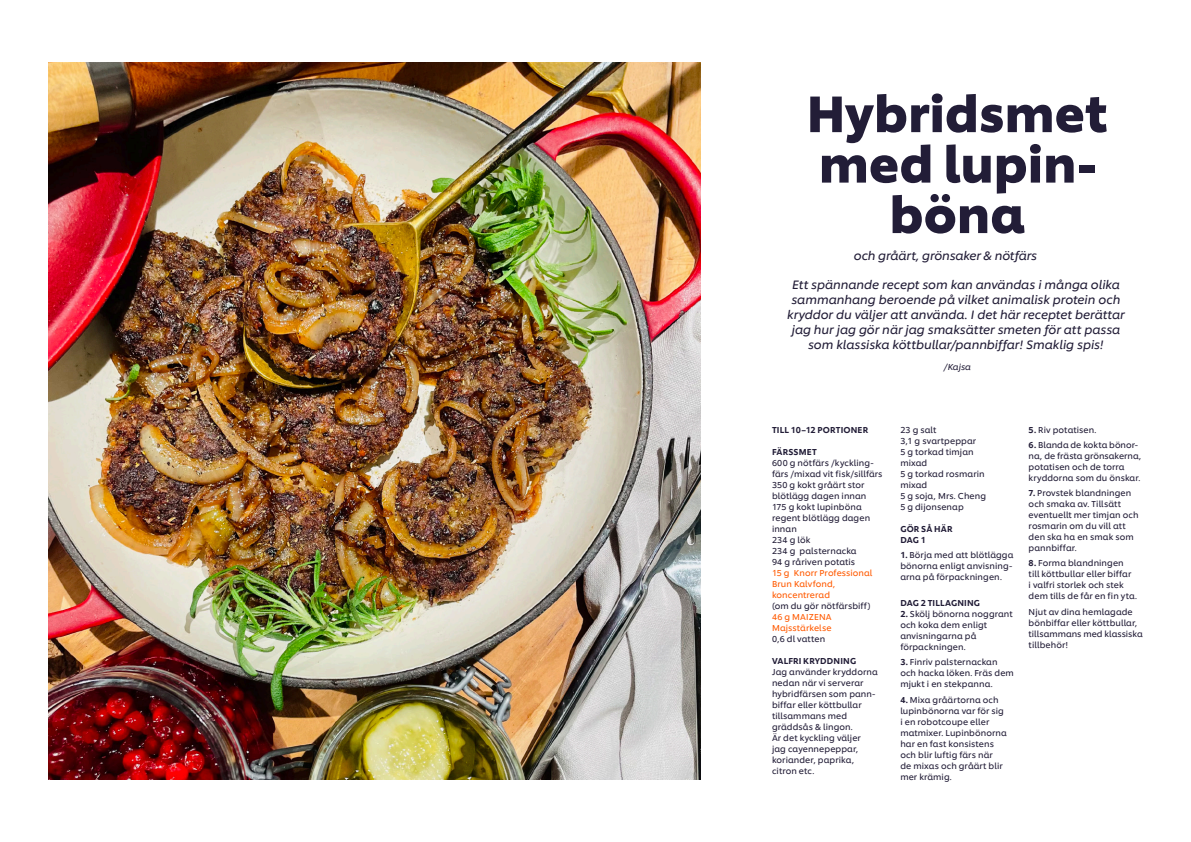
<style>
.page{position:relative;width:1191px;height:842px;background:#fff}
.page>*{position:absolute;margin:0;border:0;box-sizing:border-box;transform-origin:0 0}
.t1{font:700 50.1px/50.5px "Unilever Shilling";letter-spacing:-.005em;color:#221d37;text-align:center}
.t2{font:italic 12px/15px "Unilever Shilling";letter-spacing:-.005em;color:#221d37;text-align:center}
.t3{font:8.5px/11px "Unilever Shilling";letter-spacing:.01em;color:#221d37}
.t4{font:8.5px/11px "Unilever Shilling";letter-spacing:.01em;color:#ff5a00}
.t5{font:500 8.5px "Unilever Shilling";letter-spacing:.015em;color:#221d37}
.t6{font:italic 8.5px "Unilever Shilling";letter-spacing:-.005em;color:#221d37}
.s1{color:#221d37}
.s2{font-weight:500}
</style>
<div class="page">
<img style="left:48px;top:62px;width:653px;height:718px">
<p class="t1" style="left:806px;top:84px;width:303px">Hybridsmet med lupin&shy;böna</p>
<p class="t2" style="left:854px;top:248px;width:185px">och gråärt, grönsaker &amp; nötfärs</p>
<p class="t2" style="left:787px;top:277px;width:339px">Ett spännande recept som kan användas i många olika sammanhang beroende på vilket animalisk protein och kryddor du väljer att använda. I det här receptet berättar jag hur jag gör när jag smaksätter smeten för att passa som klassiska köttbullar/pannbiffar! Smaklig spis!</p>
<p class="t6" style="left:944px;top:361px;width:28px">/Kajsa</p>
<p class="t5" style="left:772px;top:423px;width:98px">TILL 10–12 PORTIONER</p>
<p class="t5" style="left:772px;top:445px;width:46px">FÄRSSMET</p>
<p class="t3" style="left:772px;top:456px;width:112px">600 g nötfärs /kyckling&shy;färs /mixad vit fisk/sillfärs</p>
<p class="t3" style="left:772px;top:478px;width:96px">350 g kokt gråärt stor blötlägg dagen innan</p>
<p class="t3" style="left:772px;top:500px;width:100px">175 g kokt lupinböna regent blötlägg dagen innan</p>
<p class="t3" style="left:772px;top:533px;width:40px">234 g lök</p>
<p class="t3" style="left:772px;top:544px;width:86px">234 g palsternacka</p>
<p class="t3" style="left:772px;top:555px;width:85px">94 g råriven potatis</p>
<p class="t4" style="left:772px;top:566px;width:102px">15 g Knorr Professional<br>Brun Kalvfond, koncentrerad<br><span class="s1">(om du gör nötfärsbiff)</span></p>
<p class="t4" style="left:772px;top:610px;width:61px">46 g MAIZENA<br>Majsstärkelse</p>
<p class="t3" style="left:772px;top:632px;width:55px">0,6 dl vatten</p>
<p class="t5" style="left:772px;top:654px;width:86px">VALFRI KRYDDNING</p>
<p class="t3" style="left:772px;top:665px;width:107px">Jag använder kryddorna nedan när vi serverar hybridfärsen som pann&shy;biffar eller köttbullar tillsammans med gräddsås &amp; lingon.<br>Är det kyckling väljer<br>jag cayennepeppar, koriander, paprika, citron etc.</p>
<p class="t3" style="left:900px;top:423px;width:38px">23 g salt</p>
<p class="t3" style="left:900px;top:434px;width:77px">3,1 g svartpeppar</p>
<p class="t3" style="left:900px;top:445px;width:75px">5 g torkad timjan mixad</p>
<p class="t3" style="left:900px;top:467px;width:86px">5 g torkad rosmarin mixad</p>
<p class="t3" style="left:900px;top:489px;width:87px">5 g soja, Mrs. Cheng</p>
<p class="t3" style="left:900px;top:500px;width:65px">5 g dijonsenap</p>
<p class="t5" style="left:900px;top:522px;width:54px">GÖR SÅ HÄR</p>
<p class="t5" style="left:900px;top:533px;width:27px">DAG 1</p>
<p class="t3" style="left:900px;top:549px;width:115px"><span class="s2">1.</span> Börja med att blötlägga bönorna enligt anvisning&shy;arna på förpackningen.</p>
<p class="t5" style="left:900px;top:596px;width:81px">DAG 2 TILLAGNING</p>
<p class="t3" style="left:900px;top:608px;width:114px"><span class="s2">2.</span> Skölj bönorna noggrant och koka dem enligt anvisningarna på förpackningen.</p>
<p class="t3" style="left:900px;top:656px;width:115px"><span class="s2">3.</span> Finriv palsternackan och hacka löken. Fräs dem mjukt i en stekpanna.</p>
<p class="t3" style="left:900px;top:693px;width:108px"><span class="s2">4.</span> Mixa gråärtorna och lupinbönorna var för sig i en robotcoupe eller matmixer. Lupinbönorna har en fast konsistens och blir luftig färs när<br>de mixas och gråärt blir mer krämig.</p>
<p class="t3" style="left:1028px;top:423px;width:69px"><span class="s2">5.</span> Riv potatisen.</p>
<p class="t3" style="left:1028px;top:439px;width:114px"><span class="s2">6.</span> Blanda de kokta bönor&shy;na, de frästa grönsakerna, potatisen och de torra kryddorna som du önskar.</p>
<p class="t3" style="left:1028px;top:487px;width:111px"><span class="s2">7.</span> Provstek blandningen och smaka av. Tillsätt eventuellt mer timjan och rosmarin om du vill att den ska ha en smak som pannbiffar.</p>
<p class="t3" style="left:1028px;top:557px;width:110px"><span class="s2">8.</span> Forma blandningen<br>till köttbullar eller biffar<br>i valfri storlek och stek dem tills de får en fin yta.</p>
<p class="t3" style="left:1028px;top:605px;width:116px">Njut av dina hemlagade bönbiffar eller köttbullar, tillsammans med klassiska tillbehör!</p>
</div>
